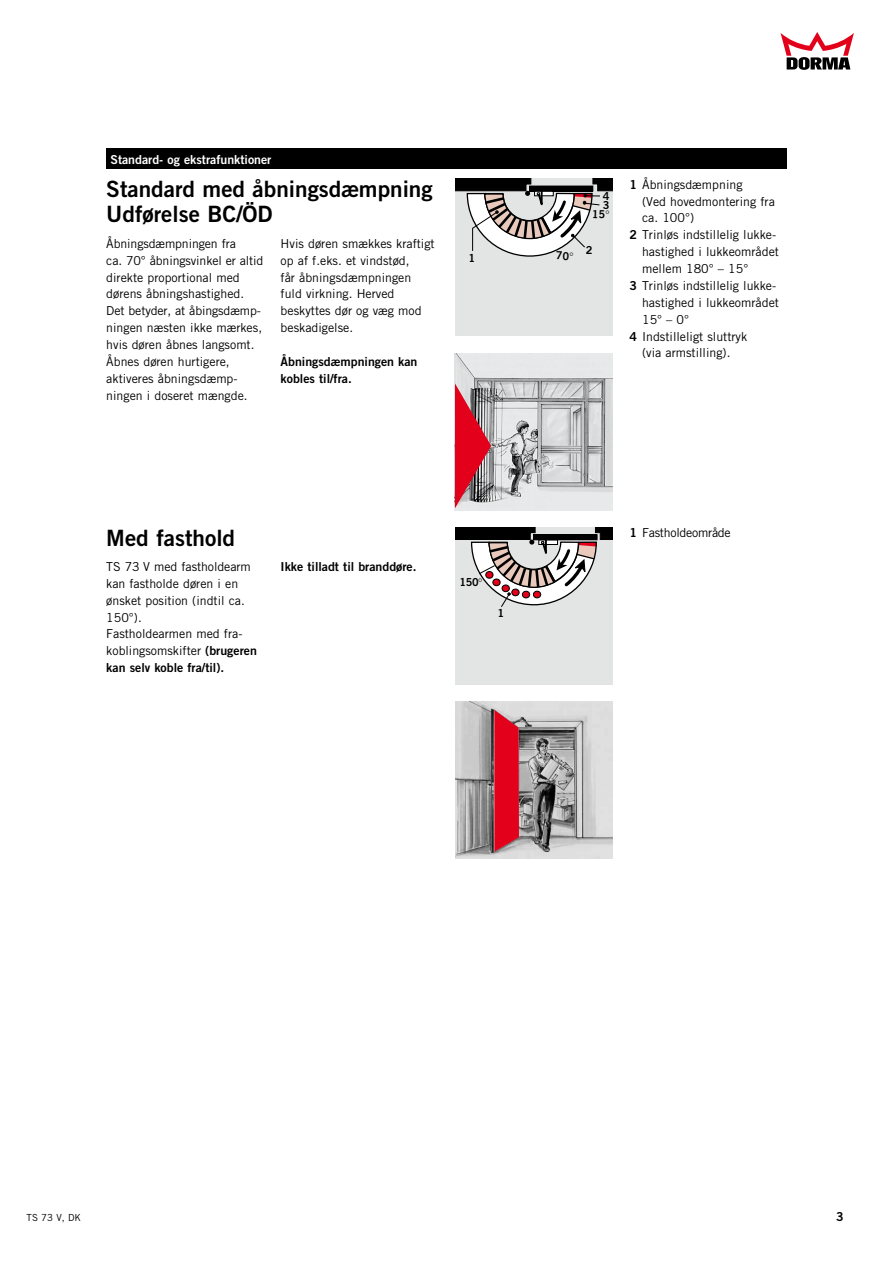
<style>
.page{position:relative;width:893px;height:1263px;background:#fff}
.page>*{position:absolute;margin:0;border:0;box-sizing:border-box;transform-origin:0 0}
.t1{font:22.5px/25.5px "Trade Gothic Bold Two";color:#000}
.t2{font:12.3px/17px "Trade Gothic";color:#000}
.t3{font:12.3px/17px "Trade Gothic Bold Two";color:#000}
.t4{font:12.3px "Trade Gothic Bold Two";color:#fff}
.t5{font:12.3px "Trade Gothic";letter-spacing:-.02em;color:#000}
.t6{font:11.1px "Trade Gothic Bold Two";color:#000}
.t7{font:9.75px "Trade Gothic";color:#000}
.s1{font-family:"Trade Gothic Bold Two"}
</style>
<div class="page">
<div style="left:455px;top:179px;width:157px;height:157px;background:#e3e4e4"></div>
<div style="left:455px;top:527px;width:157px;height:158px;background:#e3e4e4"></div>
<img style="left:455px;top:702px;width:157px;height:157px">
<svg style="left:494px;top:710px;width:25px;height:142px;background:#dc1a30"></svg>
<img style="left:455px;top:353px;width:157px;height:157px">
<svg style="left:455px;top:383px;width:36px;height:125px;background:#be4d5b"></svg>
<svg style="left:780px;top:32px;width:74px;height:38px"></svg>
<div style="left:106px;top:149px;width:681px;height:20px;background:#000"></div>
<svg style="left:455px;top:527px;width:157px;height:80px"></svg>
<svg style="left:455px;top:179px;width:157px;height:78px"></svg>
<p class="t4" style="left:110px;top:152px;width:162px">Standard- og ekstrafunktioner</p>
<h1 class="t1" style="left:106px;top:176px;width:328px">Standard med åbningsdæmpning<br>Udførelse BC/ÖD</h1>
<p class="t2" style="left:106px;top:235px;width:159px">Åbningsdæmpningen fra<br>ca. 70° åbningsvinkel er altid direkte proportional med dørens åbningshastighed.<br>Det betyder, at åbingsdæmp&shy;ningen næsten ikke mærkes, hvis døren åbnes langsomt.<br>Åbnes døren hurtigere, aktiveres åbningsdæmp&shy;ningen i doseret mængde.</p>
<p class="t2" style="left:281px;top:235px;width:156px">Hvis døren smækkes kraftigt op af f.eks. et vindstød,<br>får åbningsdæmpningen fuld virkning. Herved beskyttes dør og væg mod beskadigelse.</p>
<p class="t3" style="left:281px;top:353px;width:138px">Åbningsdæmpningen kan kobles til/fra.</p>
<p class="t6" style="left:468px;top:251px;width:8px">1</p>
<h1 class="t1" style="left:106px;top:524px;width:130px">Med fasthold</h1>
<p class="t2" style="left:106px;top:558px;width:152px">TS 73 V med fastholdearm kan fastholde døren i en ønsket position (indtil ca.<br>150°).<br>Fastholdearmen med fra&shy;koblingsomskifter <span class="s1">(brugeren</span></p>
<p class="t3" style="left:106px;top:659px;width:119px">kan selv koble fra/til).</p>
<p class="t3" style="left:281px;top:558px;width:137px">Ikke tilladt til branddøre.</p>
<p class="t6" style="left:459px;top:575px;width:21px">150</p>
<p class="t6" style="left:498px;top:606px;width:8px">1</p>
<p class="t6" style="left:603px;top:189px;width:8px">4</p>
<p class="t6" style="left:603px;top:198px;width:8px">3</p>
<p class="t6" style="left:586px;top:243px;width:8px">2</p>
<p class="t2" style="left:629px;top:176px;width:115px"><span class="s1">1</span> Åbningsdæmpning</p>
<p class="t2" style="left:642px;top:192px;width:134px">(Ved hovedmontering fra</p>
<p class="t2" style="left:642px;top:209px;width:54px">ca. 100°)</p>
<p class="t2" style="left:629px;top:226px;width:148px"><span class="s1">2</span> Trinløs indstillelig lukke-</p>
<p class="t2" style="left:642px;top:243px;width:138px">hastighed i lukkeområdet</p>
<p class="t2" style="left:642px;top:260px;width:108px">mellem 180° – 15°</p>
<p class="t2" style="left:629px;top:277px;width:148px"><span class="s1">3</span> Trinløs indstillelig lukke-</p>
<p class="t2" style="left:642px;top:294px;width:138px">hastighed i lukkeområdet</p>
<p class="t2" style="left:642px;top:311px;width:49px">15° – 0°</p>
<p class="t2" style="left:629px;top:328px;width:119px"><span class="s1">4</span> Indstilleligt sluttryk</p>
<p class="t2" style="left:642px;top:344px;width:90px">(via armstilling).</p>
<p class="t5" style="left:629px;top:525px;width:103px"><span class="s1">1</span> Fastholdeområde</p>
<p class="t7" style="left:27px;top:1212px;width:56px">TS 73 V, DK</p>
<p class="t3" style="left:836px;top:1208px;width:9px">3</p>
</div>
